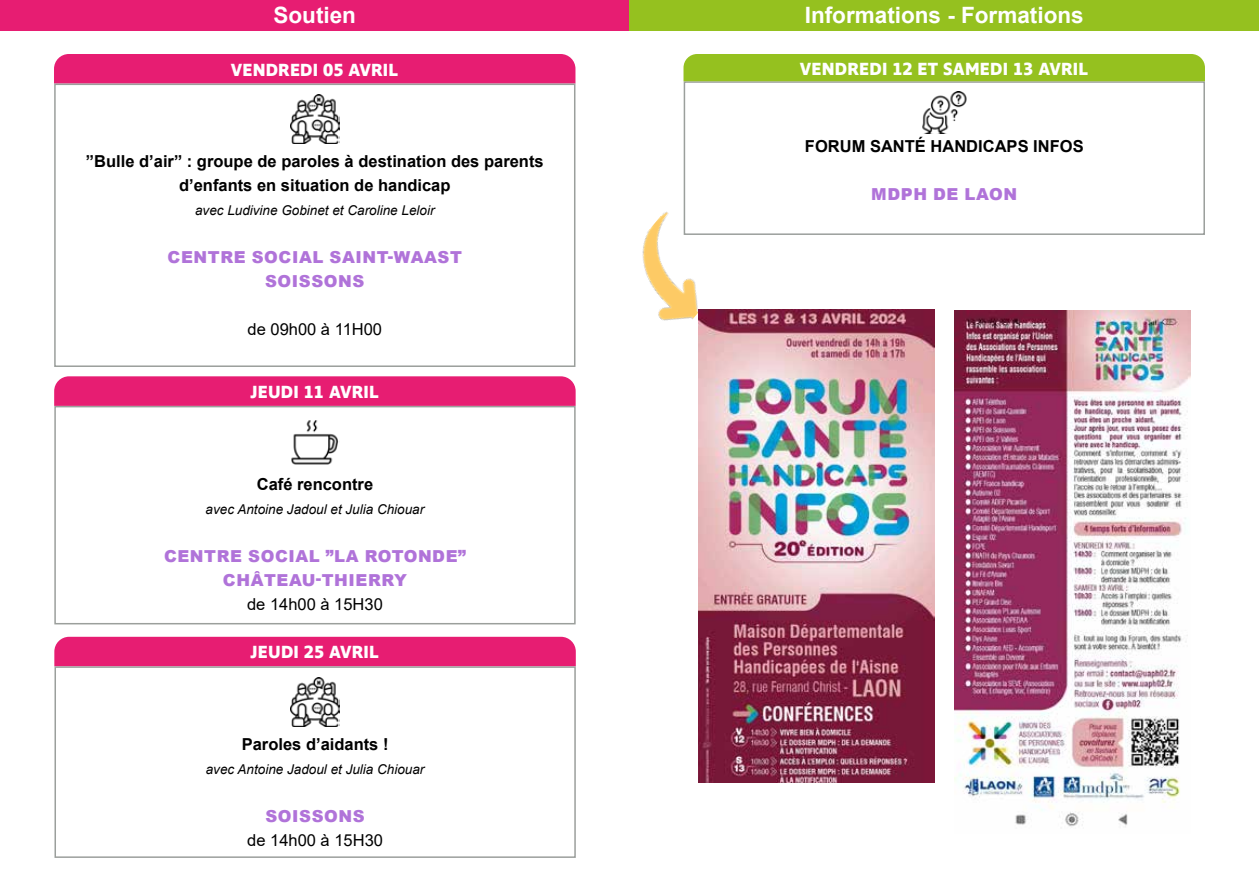
<style>
.page{position:relative;width:1259px;height:893px;background:#fff}
.page>*{position:absolute;margin:0;border:0;box-sizing:border-box;transform-origin:0 0}
.t1{font:700 22.5px "Arial";color:#fff}
.t2{font:700 18px "Ingra";letter-spacing:.01em;color:#fff}
.t3{font:700 16.5px/24px "Arial";color:#000;text-align:center}
.t4{font:900 16.5px/24px "Arial";letter-spacing:.035em;color:#b073d9;text-align:center}
.t5{font:16.5px "Arial";color:#000}
.t6{font:italic 13.5px "Arial";color:#000}
</style>
<div class="page">
<div style="left:0;top:0;width:629px;height:31px;background:#e71d72"></div>
<div style="left:54px;top:54px;width:521px;height:30px;background:#e71d72"></div>
<div style="left:54px;top:84px;width:521px;height:283px;background:#fff;border:2px solid #9b9f9c"></div>
<img style="left:290px;top:95px;width:49px;height:49px">
<svg style="left:54px;top:376px;width:521px;height:30px;background:#e72174"></svg>
<div style="left:54px;top:637px;width:522px;height:29px;background:#e71d72"></div>
<div style="left:54px;top:406px;width:521px;height:218px;background:#fff;border:2px solid #9b9f9c"></div>
<div style="left:54px;top:666px;width:522px;height:192px;background:#fff;border:2px solid #9b9f9c"></div>
<img style="left:291px;top:420px;width:47px;height:45px">
<img style="left:291px;top:678px;width:49px;height:49px">
<div style="left:629px;top:0;width:630px;height:31px;background:#95c11f"></div>
<div style="left:683px;top:81px;width:522px;height:154px;background:#fff;border:2px solid #9b9f9c"></div>
<img style="left:922px;top:91px;width:45px;height:42px">
<div style="left:683px;top:54px;width:522px;height:27px;background:#95c11f"></div>
<img style="left:642px;top:209px;width:94px;height:112px">
<img style="left:698px;top:310px;width:236px;height:473px">
<img style="left:955px;top:311px;width:235px;height:516px">
<h1 class="t1" style="left:273px;top:0;width:84px">Soutien</h1>
<p class="t2" style="left:231px;top:58px;width:169px">VENDREDI 05 AVRIL</p>
<p class="t3" style="left:86px;top:150px;width:459px">”Bulle d’air” : groupe de paroles à destination des parents d’enfants en situation de handicap</p>
<p class="t6" style="left:195px;top:202px;width:241px">avec Ludivine Gobinet et Caroline Leloir</p>
<p class="t4" style="left:168px;top:245px;width:296px">CENTRE SOCIAL SAINT-WAAST<br>SOISSONS</p>
<p class="t5" style="left:247px;top:318px;width:136px">de 09h00 à 11H00</p>
<p class="t2" style="left:250px;top:380px;width:130px">JEUDI 11 AVRIL</p>
<p class="t3" style="left:257px;top:472px;width:118px">Café rencontre</p>
<p class="t6" style="left:206px;top:500px;width:220px">avec Antoine Jadoul et Julia Chiouar</p>
<p class="t4" style="left:164px;top:543px;width:304px">CENTRE SOCIAL ”LA ROTONDE”<br>CHÂTEAU-THIERRY</p>
<p class="t5" style="left:247px;top:592px;width:137px">de 14h00 à 15H30</p>
<p class="t2" style="left:251px;top:641px;width:130px">JEUDI 25 AVRIL</p>
<p class="t3" style="left:242px;top:732px;width:148px">Paroles d’aidants !</p>
<p class="t6" style="left:206px;top:760px;width:220px">avec Antoine Jadoul et Julia Chiouar</p>
<p class="t4" style="left:265px;top:803px;width:101px">SOISSONS</p>
<p class="t5" style="left:247px;top:829px;width:137px">de 14h00 à 15H30</p>
<h1 class="t1" style="left:805px;top:0;width:280px">Informations - Formations</h1>
<p class="t2" style="left:800px;top:57px;width:289px">VENDREDI 12 ET SAMEDI 13 AVRIL</p>
<p class="t3" style="left:805px;top:134px;width:280px">FORUM SANTÉ HANDICAPS INFOS</p>
<p class="t4" style="left:871px;top:182px;width:148px">MDPH DE LAON</p>
</div>
